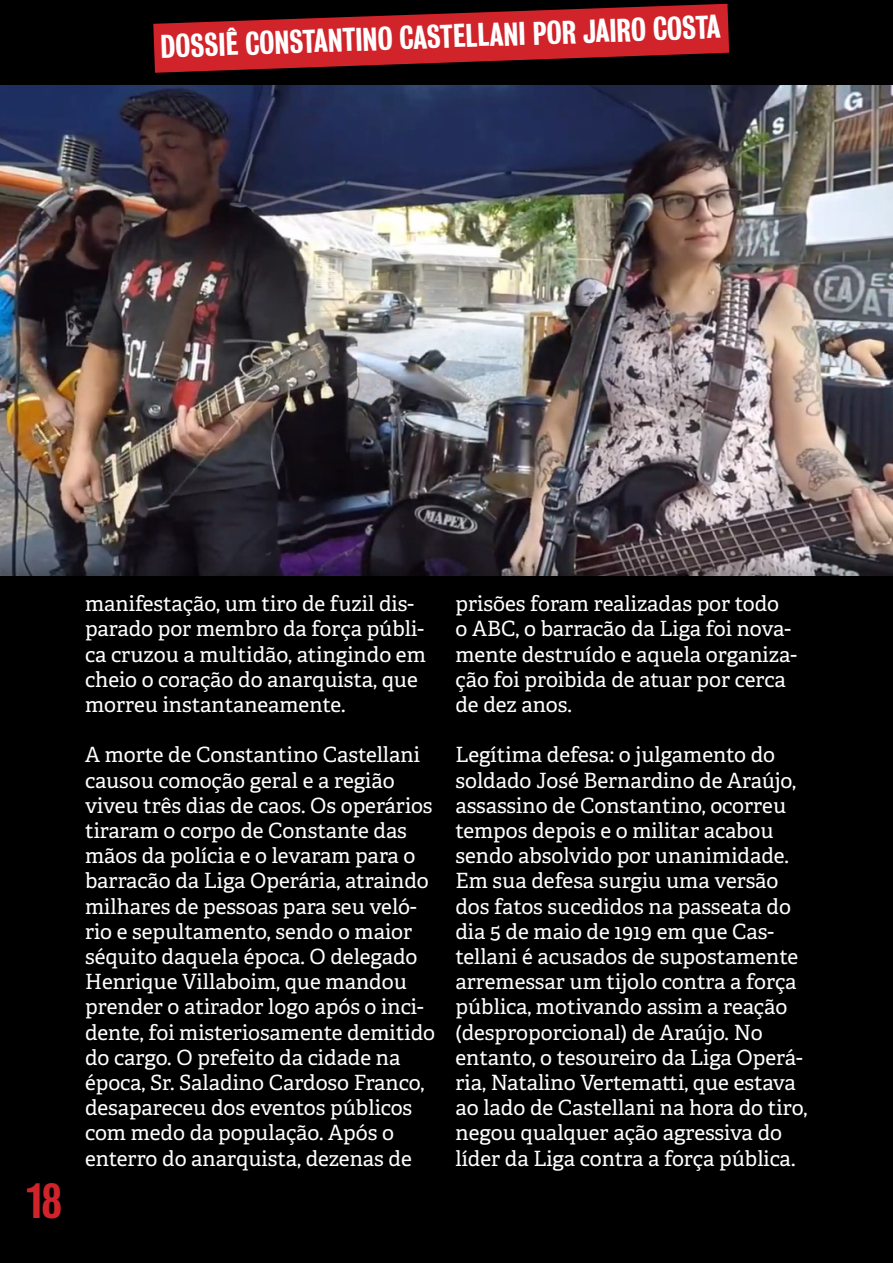
<style>
.page{position:relative;width:893px;height:1263px;background:#000}
.page>*{position:absolute;margin:0;border:0;box-sizing:border-box;transform-origin:0 0}
.t1{font:45px "Bureau Grotesque Three Five";color:#d1232a}
.t2{font:30px "Bureau Grotesque Three Five";color:#fff}
.t3{font:21px/25.2px "Adelle";color:#fff}
</style>
<div class="page">
<svg style="left:153px;top:4px;width:576px;height:69px"></svg>
<img style="left:0;top:85px;width:893px;height:491px">
<h2 class="t2" style="left:160px;top:29px;width:562px;rotate:-2deg">DOSSIÊ CONSTANTINO CASTELLANI POR JAIRO COSTA</h2>
<h1 class="t1" style="left:27px;top:1175px;width:36px">18</h1>
<p class="t3" style="left:85px;top:591px;width:342px">manifestação, um tiro de fuzil dis&shy;parado por membro da força públi&shy;ca cruzou a multidão, atingindo em cheio o coração do anarquista, que morreu instantaneamente.</p>
<p class="t3" style="left:85px;top:743px;width:352px">A morte de Constantino Castellani causou comoção geral e a região viveu três dias de caos. Os operários tiraram o corpo de Constante das mãos da polícia e o levaram para o barracão da Liga Operária, atraindo milhares de pessoas para seu veló&shy;rio e sepultamento, sendo o maior séquito daquela época. O delegado Henrique Villaboim, que mandou prender o atirador logo após o inci&shy;dente, foi misteriosamente demitido do cargo. O prefeito da cidade na época, Sr. Saladino Cardoso Franco, desapareceu dos eventos públicos com medo da população. Após o enterro do anarquista, dezenas de</p>
<p class="t3" style="left:455px;top:591px;width:343px">prisões foram realizadas por todo<br>o ABC, o barracão da Liga foi nova&shy;mente destruído e aquela organiza&shy;ção foi proibida de atuar por cerca de dez anos.</p>
<p class="t3" style="left:455px;top:743px;width:353px">Legítima defesa: o julgamento do soldado José Bernardino de Araújo, assassino de Constantino, ocorreu tempos depois e o militar acabou sendo absolvido por unanimidade.<br>Em sua defesa surgiu uma versão dos fatos sucedidos na passeata do dia 5 de maio de 1919 em que Cas&shy;tellani é acusados de supostamente arremessar um tijolo contra a força pública, motivando assim a reação (desproporcional) de Araújo. No entanto, o tesoureiro da Liga Operá&shy;ria, Natalino Vertematti, que estava ao lado de Castellani na hora do tiro, negou qualquer ação agressiva do líder da Liga contra a força pública.</p>
</div>
